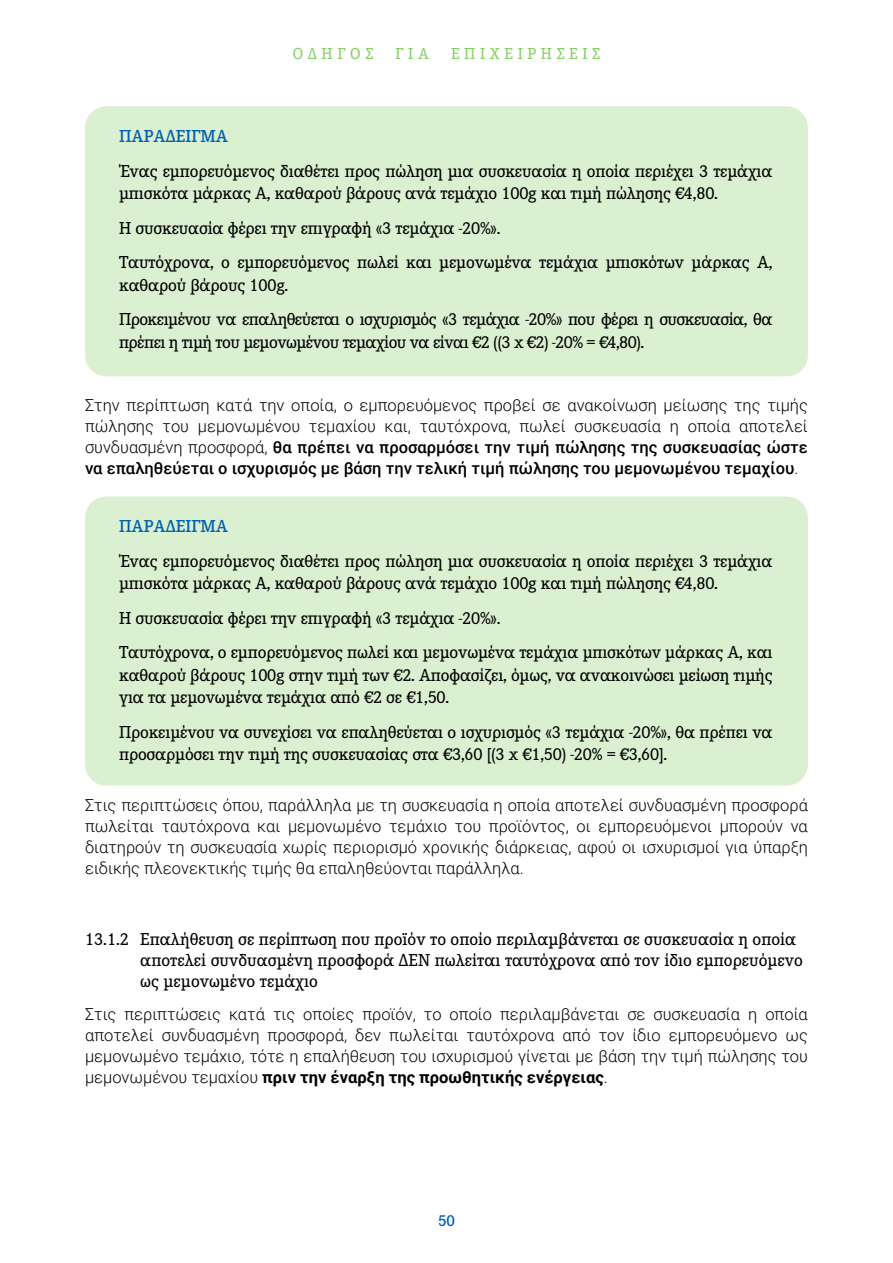
<style>
.page{position:relative;width:893px;height:1263px;background:#fff}
.page>*{position:absolute;margin:0;border:0;box-sizing:border-box;transform-origin:0 0}
.t1{font:500 18px/22.5px "Corporate E Pro";letter-spacing:-.01em;color:#000}
.t2{font:500 18px/34.5px "Corporate E Pro";letter-spacing:-.03em;color:#000}
.t3{font:600 18px "Corporate E Pro";color:#0262ae}
.t4{font:300 16.5px/21px "Roboto";color:#000;text-align:justify}
.t5{font:500 16.5px "Corporate E Pro";letter-spacing:.28em;color:#87ce64}
.t6{font:600 16.5px "Corporate E Pro";color:#0262ae}
.s1{font-weight:500}
.s2{font-weight:700}
</style>
<div class="page">
<div style="left:85px;top:106px;width:723px;height:270px;background:#dbf0d1;border-radius:21px"></div>
<div style="left:85px;top:496px;width:723px;height:290px;background:#dbf0d1;border-radius:21px"></div>
<p class="t5" style="left:293px;top:42px;width:82px">ΟΔΗΓΟΣ</p>
<p class="t5" style="left:395px;top:42px;width:35px">ΓΙΑ</p>
<p class="t5" style="left:451px;top:42px;width:151px">ΕΠΙΧΕΙΡΗΣΕΙΣ</p>
<p class="t3" style="left:119px;top:124px;width:111px">ΠΑΡΑΔΕΙΓΜΑ</p>
<p class="t1" style="left:119px;top:158px;width:655px">Ένας εμπορευόμενος διαθέτει προς πώληση μια συσκευασία η οποία περιέχει 3 τεμάχια μπισκότα μάρκας Α, καθαρού βάρους ανά τεμάχιο 100g και τιμή πώλησης €4,80.</p>
<p class="t1" style="left:119px;top:209px;width:655px;line-height:34.5px">Η συσκευασία φέρει την επιγραφή «3 τεμάχια -20%».<br>Ταυτόχρονα, ο εμπορευόμενος πωλεί και μεμονωμένα τεμάχια μπισκότων μάρκας Α,</p>
<p class="t2" style="left:119px;top:266px;width:655px">καθαρού βάρους 100g.<br>Προκειμένου να επαληθεύεται ο ισχυρισμός «3 τεμάχια -20%» που φέρει η συσκευασία, θα</p>
<p class="t2" style="left:119px;top:323px;width:527px">πρέπει η τιμή του μεμονωμένου τεμαχίου να είναι €2 ((3 x €2) -20% = €4,80).</p>
<p class="t4" style="left:85px;top:394px;width:724px">Στην περίπτωση κατά την οποία, ο εμπορευόμενος προβεί σε ανακοίνωση μείωσης της τιμής πώλησης του μεμονωμένου τεμαχίου και, ταυτόχρονα, πωλεί συσκευασία η οποία αποτελεί συνδυασμένη προσφορά, <span class="s1">θα πρέπει να προσαρμόσει την τιμή πώλησης της συσκευασίας ώστε να επαληθεύεται ο ισχυρισμός με βάση την τελική τιμή πώλησης του μεμονωμένου τεμαχίου</span>.</p>
<p class="t3" style="left:119px;top:514px;width:111px">ΠΑΡΑΔΕΙΓΜΑ</p>
<p class="t1" style="left:119px;top:548px;width:655px">Ένας εμπορευόμενος διαθέτει προς πώληση μια συσκευασία η οποία περιέχει 3 τεμάχια μπισκότα μάρκας Α, καθαρού βάρους ανά τεμάχιο 100g και τιμή πώλησης €4,80.</p>
<p class="t1" style="left:119px;top:599px;width:655px;line-height:34.5px">Η συσκευασία φέρει την επιγραφή «3 τεμάχια -20%».<br>Ταυτόχρονα, ο εμπορευόμενος πωλεί και μεμονωμένα τεμάχια μπισκότων μάρκας Α, και</p>
<p class="t1" style="left:119px;top:662px;width:655px">καθαρού βάρους 100g στην τιμή των €2. Αποφασίζει, όμως, να ανακοινώσει μείωση τιμής για τα μεμονωμένα τεμάχια από €2 σε €1,50.</p>
<p class="t1" style="left:119px;top:719px;width:655px">Προκειμένου να συνεχίσει να επαληθεύεται ο ισχυρισμός «3 τεμάχια -20%», θα πρέπει να προσαρμόσει την τιμή της συσκευασίας στα €3,60 [(3 x €1,50) -20% = €3,60].</p>
<p class="t4" style="left:85px;top:794px;width:724px">Στις περιπτώσεις όπου, παράλληλα με τη συσκευασία η οποία αποτελεί συνδυασμένη προσφορά πωλείται ταυτόχρονα και μεμονωμένο τεμάχιο του προϊόντος, οι εμπορευόμενοι μπορούν να διατηρούν τη συσκευασία χωρίς περιορισμό χρονικής διάρκειας, αφού οι ισχυρισμοί για ύπαρξη ειδικής πλεονεκτικής τιμής θα επαληθεύονται παράλληλα.</p>
<p class="t1" style="left:140px;top:927px;width:664px;line-height:21px;text-indent:-55px">13.1.2 Επαλήθευση σε περίπτωση που προϊόν το οποίο περιλαμβάνεται σε συσκευασία η οποία αποτελεί συνδυασμένη προσφορά ΔΕΝ πωλείται ταυτόχρονα από τον ίδιο εμπορευόμενο ως μεμονωμένο τεμάχιο</p>
<p class="t4" style="left:85px;top:1003px;width:724px">Στις περιπτώσεις κατά τις οποίες προϊόν, το οποίο περιλαμβάνεται σε συσκευασία η οποία αποτελεί συνδυασμένη προσφορά, δεν πωλείται ταυτόχρονα από τον ίδιο εμπορευόμενο ως μεμονωμένο τεμάχιο, τότε η επαλήθευση του ισχυρισμού γίνεται με βάση την τιμή πώλησης του μεμονωμένου τεμαχίου <span class="s2">πριν την έναρξη της προωθητικής ενέργειας</span>.</p>
<p class="t6" style="left:438px;top:1209px;width:18px">50</p>
</div>
